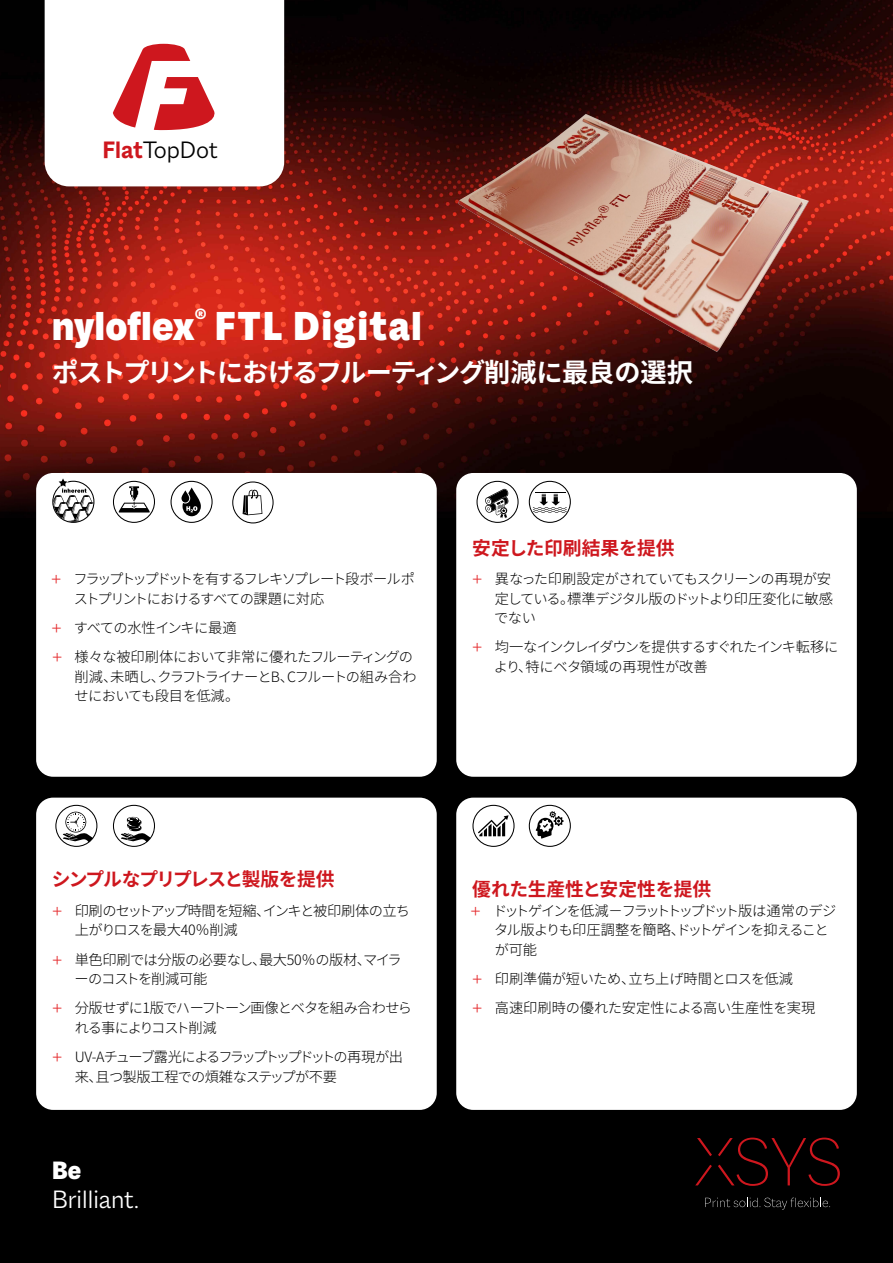
<style>
.page{position:relative;width:893px;height:1263px;background:#000}
.page>*{position:absolute;margin:0;border:0;box-sizing:border-box;transform-origin:0 0}
.t1{font:900 43.5px "Macklin Sans";letter-spacing:.04em;color:#fff}
.t2{font:300 27px "Macklin Sans";color:#fff}
.t3{font:900 27px "Macklin Sans";color:#fff}
.t4{font:700 26.25px "Noto Sans CJ Kjp";letter-spacing:-.06em;color:#fff}
.t5{font:300 25.5px "Macklin Sans";color:#000}
.t6{font:700 18.75px "Noto Sans CJ Kjp";letter-spacing:-.02em;color:#ce171e}
.t7{font:700 18.75px "Noto Sans CJ Kjp";letter-spacing:-.075em;color:#ce171e}
.t8{font:300 14.25px/19.5px "Noto Sans CJ Kjp";letter-spacing:-.055em;color:#000}
.t9{font:300 14.25px/19.5px "Noto Sans CJ Kjp";letter-spacing:-.085em;color:#000}
.t10{font:300 14.25px/19.5px "Noto Sans CJ Kjp";letter-spacing:-.08em;color:#000}
.t11{font:300 14.25px/29.2px "Noto Sans CJ Kjp";letter-spacing:-.01em;color:#000}
.t12{font:300 14.25px/19.5px "Noto Sans CJ Kjp";letter-spacing:-.09em;color:#000}
.t13{font:300 14.25px/29.2px "Noto Sans CJ Kjp";letter-spacing:-.035em;color:#000}
.t14{font:300 14.25px/19.5px "Noto Sans CJ Kjp";letter-spacing:-.075em;color:#000}
.t15{font:300 14.25px/19.5px "Noto Sans CJ Kjp";letter-spacing:-.03em;color:#000}
.s1{font-weight:700;color:#ce171e}
.s2{font-family:"Macklin Sans";font-size:18px;color:#e52d30}
</style>
<div class="page">
<img style="left:0;top:0;width:893px;height:511px">
<svg style="left:45px;top:0;width:239px;height:186px;background:#f9e8e9"></svg>
<svg style="left:705px;top:1198px;width:125px;height:12px"></svg>
<svg style="left:697px;top:1138px;width:15px;height:18px"></svg>
<svg style="left:695px;top:1165px;width:17px;height:20px"></svg>
<svg style="left:718px;top:1137px;width:122px;height:49px"></svg>
<div style="left:36px;top:798px;width:401px;height:312px;background:#fff;border-radius:17px"></div>
<div style="left:36px;top:473px;width:401px;height:304px;background:#fff;border-radius:17px"></div>
<div style="left:456px;top:473px;width:401px;height:304px;background:#fff;border-radius:17px"></div>
<div style="left:456px;top:798px;width:401px;height:312px;background:#fff;border-radius:17px"></div>
<svg style="left:529px;top:804px;width:42px;height:43px"></svg>
<img style="left:419px;top:91px;width:462px;height:278px">
<svg style="left:52px;top:478px;width:43px;height:45px"></svg>
<svg style="left:113px;top:481px;width:42px;height:42px"></svg>
<svg style="left:113px;top:804px;width:42px;height:43px"></svg>
<svg style="left:472px;top:804px;width:43px;height:43px"></svg>
<svg style="left:476px;top:481px;width:43px;height:42px"></svg>
<svg style="left:170px;top:481px;width:43px;height:42px"></svg>
<svg style="left:529px;top:481px;width:42px;height:42px"></svg>
<hr style="left:535px;top:492px;width:31px;height:1px;background:#000">
<svg style="left:55px;top:804px;width:43px;height:43px"></svg>
<svg style="left:232px;top:481px;width:42px;height:43px"></svg>
<h3 class="t5" style="left:103px;top:136px;width:117px"><span class="s1">Flat</span>TopDot</h3>
<h1 class="t1" style="left:52px;top:301px;width:371px">nyloflex<sup>®</sup> FTL Digital</h1>
<h3 class="t4" style="left:52px;top:358px;width:642px">ポストプリントにおけるフルーティング削減に最良の選択</h3>
<p class="t12" style="left:74px;top:569px;width:342px;text-indent:-23px"><span class="s2">+</span> フラップトップドットを有するフレキソプレート段ボールポストプリントにおけるすべての課題に対応</p>
<p class="t13" style="left:51px;top:613px;width:363px"><span class="s2">+</span> すべての水性インキに最適<br><span class="s2">+</span> 様々な被印刷体において非常に優れたフルーティングの</p>
<p class="t8" style="left:75px;top:667px;width:344px">削減、未晒し、クラフトライナーとB、Cフルートの組み合わせにおいても段目を低減。</p>
<h3 class="t6" style="left:472px;top:537px;width:204px">安定した印刷結果を提供</h3>
<p class="t8" style="left:494px;top:569px;width:340px;text-indent:-22px"><span class="s2">+</span> 異なった印刷設定がされていてもスクリーンの再現が安定している。標準デジタル版のドットより印圧変化に敏感でない</p>
<p class="t8" style="left:494px;top:638px;width:346px;text-indent:-22px"><span class="s2">+</span> 均一なインクレイダウンを提供するすぐれたインキ転移により、特にベタ領域の再現性が改善</p>
<h3 class="t7" style="left:52px;top:869px;width:284px">シンプルなプリプレスと製版を提供</h3>
<p class="t8" style="left:75px;top:901px;width:337px;text-indent:-23px"><span class="s2">+</span> 印刷のセットアップ時間を短縮、インキと被印刷体の立ち上がりロスを最大40％削減</p>
<p class="t15" style="left:75px;top:950px;width:329px;text-indent:-22px"><span class="s2">+</span> 単色印刷では分版の必要なし、最大50％の版材、マイラーのコストを削減可能</p>
<p class="t14" style="left:75px;top:998px;width:339px;text-indent:-23px"><span class="s2">+</span> 分版せずに1版でハーフトーン画像とベタを組み合わせられる事によりコスト削減</p>
<p class="t10" style="left:75px;top:1047px;width:330px;text-indent:-23px"><span class="s2">+</span> UV-Aチューブ露光によるフラップトップドットの再現が出来、且つ製版工程での煩雑なステップが不要</p>
<h2 class="t3" style="left:52px;top:1155px;width:31px">Be</h2>
<h2 class="t2" style="left:52px;top:1184px;width:88px">Brilliant.</h2>
<h3 class="t6" style="left:472px;top:879px;width:241px">優れた生産性と安定性を提供</h3>
<p class="t9" style="left:494px;top:901px;width:344px;text-indent:-24px"><span class="s2">+</span> ドットゲインを低減－フラットトップドット版は通常のデジタル版よりも印圧調整を簡略、ドットゲインを抑えることが可能</p>
<p class="t11" style="left:472px;top:964px;width:344px"><span class="s2">+</span> 印刷準備が短いため、立ち上げ時間とロスを低減<br><span class="s2">+</span> 高速印刷時の優れた安定性による高い生産性を実現</p>
</div>
